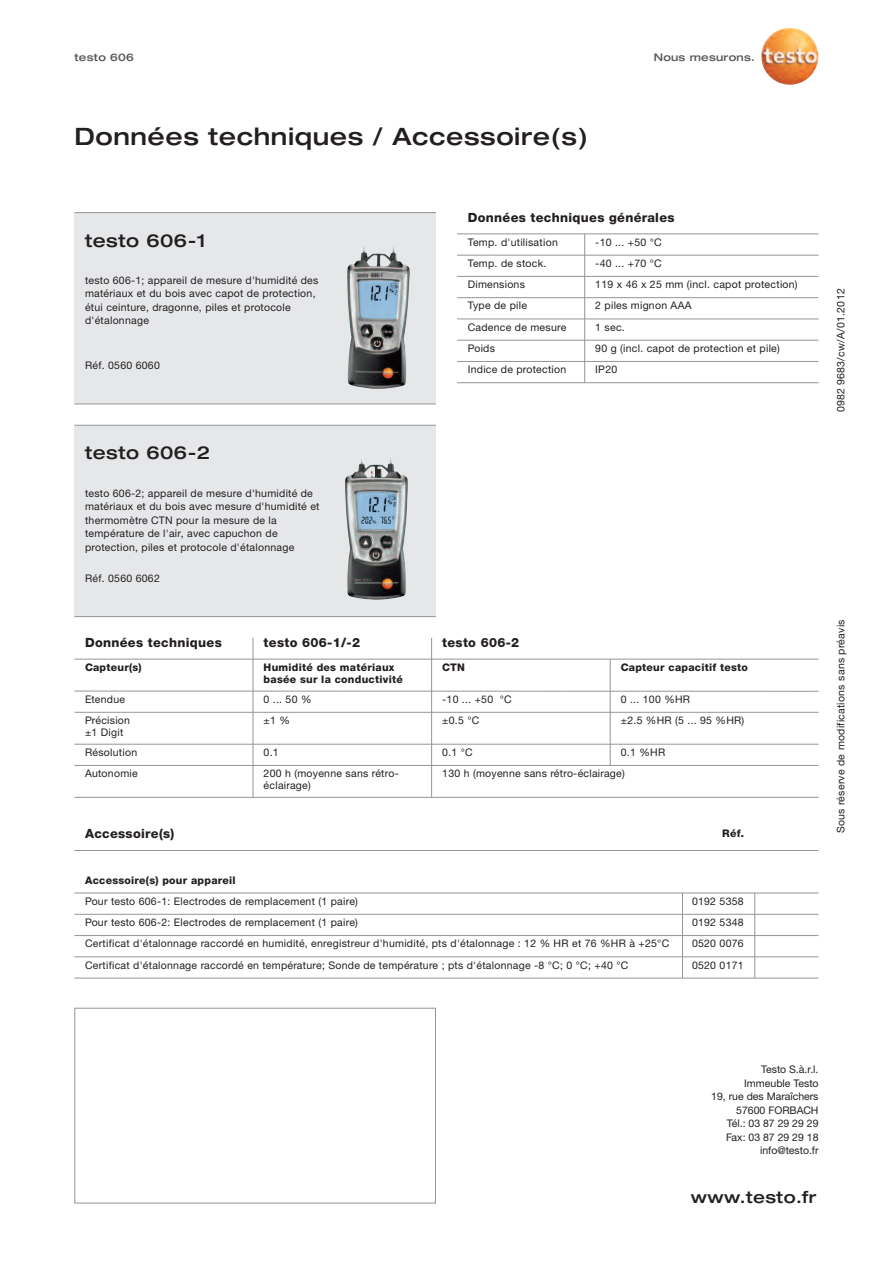
<style>
.page{position:relative;width:893px;height:1263px;background:#fff}
.page>*{position:absolute;margin:0;border:0;box-sizing:border-box;transform-origin:0 0}
.t1{font:500 expanded 24px "Helvetica Neue LT Com";letter-spacing:.025em;color:#231f20}
.t2{font:500 expanded 18px "Helvetica Neue LT Com";letter-spacing:.025em;color:#231f20}
.t3{font:500 expanded 16.5px "Helvetica Neue LT Com";letter-spacing:.025em;color:#231f20}
.t4{font:800 12.75px "Helvetica Neue LTW1 G";letter-spacing:.025em;color:#231f20}
.t5{font:10.5px/13.5px "Helvetica Neue LTW1 G";letter-spacing:.025em;color:#231f20}
.t6{font:800 10.5px/12px "Helvetica Neue LTW1 G";letter-spacing:.025em;color:#231f20}
.t7{font:10.5px/13.5px "Helvetica Neue LTW1 G";color:#231f20;text-align:right}
.t8{font:500 expanded 10.5px "Helvetica Neue LT Com";letter-spacing:.025em;color:#57585a}
</style>
<div class="page">
<div style="left:74px;top:1008px;width:362px;height:195px;border:1px solid #939598"></div>
<img style="left:761px;top:28px;width:57px;height:57px">
<div style="left:74px;top:213px;width:362px;height:191px;background:#e6e7e9"></div>
<div style="left:74px;top:425px;width:362px;height:192px;background:#e6e7e9"></div>
<hr style="left:74px;top:212px;width:362px;height:1px;background:#939598">
<hr style="left:74px;top:425px;width:362px;height:1px;background:#939598">
<hr style="left:74px;top:404px;width:362px;height:1px;background:#939598">
<hr style="left:74px;top:616px;width:362px;height:1px;background:#939598">
<img style="left:347px;top:245px;width:63px;height:144px">
<img style="left:345px;top:457px;width:63px;height:143px">
<hr style="left:457px;top:233px;width:362px;height:1px;background:#939598">
<hr style="left:457px;top:255px;width:362px;height:1px;background:#939598">
<hr style="left:457px;top:276px;width:362px;height:1px;background:#939598">
<hr style="left:457px;top:297px;width:362px;height:1px;background:#939598">
<hr style="left:457px;top:319px;width:362px;height:1px;background:#939598">
<hr style="left:457px;top:340px;width:362px;height:1px;background:#939598">
<hr style="left:457px;top:361px;width:362px;height:1px;background:#939598">
<hr style="left:457px;top:382px;width:362px;height:1px;background:#939598">
<hr style="left:584px;top:234px;width:1px;height:149px;background:#939598">
<hr style="left:74px;top:850px;width:745px;height:1px;background:#939598">
<hr style="left:74px;top:893px;width:745px;height:1px;background:#939598">
<hr style="left:74px;top:914px;width:745px;height:1px;background:#939598">
<hr style="left:74px;top:935px;width:745px;height:1px;background:#939598">
<hr style="left:74px;top:956px;width:745px;height:1px;background:#939598">
<hr style="left:74px;top:978px;width:745px;height:1px;background:#939598">
<svg style="left:682px;top:894px;width:1px;height:84px"></svg>
<svg style="left:754px;top:893px;width:1px;height:85px"></svg>
<hr style="left:74px;top:659px;width:745px;height:1px;background:#939598">
<hr style="left:74px;top:691px;width:744px;height:1px;background:#939598">
<hr style="left:74px;top:712px;width:745px;height:1px;background:#939598">
<hr style="left:74px;top:744px;width:745px;height:1px;background:#939598">
<hr style="left:74px;top:765px;width:745px;height:1px;background:#939598">
<hr style="left:74px;top:797px;width:745px;height:1px;background:#939598">
<hr style="left:253px;top:638px;width:1px;height:159px;background:#939598">
<hr style="left:431px;top:638px;width:1px;height:159px;background:#939598">
<hr style="left:610px;top:659px;width:1px;height:106px;background:#939598">
<p class="t8" style="left:74px;top:50px;width:61px">testo 606</p>
<h1 class="t1" style="left:74px;top:121px;width:515px">Données techniques / Accessoire(s)</h1>
<p class="t8" style="left:654px;top:50px;width:103px">Nous mesurons.</p>
<h2 class="t2" style="left:85px;top:229px;width:122px">testo 606-1</h2>
<p class="t5" style="left:85px;top:274px;width:235px">testo 606-1; appareil de mesure d'humidité des matériaux et du bois avec capot de protection, étui ceinture, dragonne, piles et protocole d'étalonnage</p>
<p class="t5" style="left:85px;top:359px;width:76px">Réf. 0560 6060</p>
<h2 class="t2" style="left:85px;top:441px;width:127px">testo 606-2</h2>
<p class="t5" style="left:85px;top:487px;width:236px">testo 606-2; appareil de mesure d'humidité de matériaux et du bois avec mesure d'humidité et thermomètre CTN pour la mesure de la température de l'air, avec capuchon de protection, piles et protocole d'étalonnage</p>
<p class="t5" style="left:85px;top:572px;width:76px">Réf. 0560 6062</p>
<p class="t4" style="left:468px;top:213px;width:208px">Données techniques générales</p>
<p class="t5" style="left:468px;top:236px;width:92px">Temp. d'utilisation</p>
<p class="t5" style="left:595px;top:236px;width:68px">-10 ... +50 °C</p>
<p class="t5" style="left:468px;top:257px;width:80px">Temp. de stock.</p>
<p class="t5" style="left:595px;top:257px;width:68px">-40 ... +70 °C</p>
<p class="t5" style="left:468px;top:279px;width:59px">Dimensions</p>
<p class="t5" style="left:595px;top:279px;width:204px">119 x 46 x 25 mm (incl. capot protection)</p>
<p class="t5" style="left:468px;top:300px;width:61px">Type de pile</p>
<p class="t5" style="left:595px;top:300px;width:98px">2 piles mignon AAA</p>
<p class="t5" style="left:468px;top:321px;width:100px">Cadence de mesure</p>
<p class="t5" style="left:595px;top:321px;width:31px">1 sec.</p>
<p class="t5" style="left:468px;top:342px;width:29px">Poids</p>
<p class="t5" style="left:595px;top:342px;width:186px">90 g (incl. capot de protection et pile)</p>
<p class="t5" style="left:468px;top:364px;width:100px">Indice de protection</p>
<p class="t5" style="left:595px;top:364px;width:23px">IP20</p>
<p class="t4" style="left:85px;top:638px;width:138px">Données techniques</p>
<p class="t4" style="left:264px;top:638px;width:98px">testo 606-1/-2</p>
<p class="t4" style="left:442px;top:638px;width:79px">testo 606-2</p>
<p class="t6" style="left:85px;top:662px;width:58px">Capteur(s)</p>
<p class="t6" style="left:264px;top:662px;width:141px">Humidité des matériaux basée sur la conductivité</p>
<p class="t5" style="left:85px;top:693px;width:42px">Etendue</p>
<p class="t5" style="left:264px;top:693px;width:49px">0 ... 50 %</p>
<p class="t5" style="left:85px;top:715px;width:47px;line-height:12px">Précision ±1 Digit</p>
<p class="t5" style="left:264px;top:714px;width:28px">±1 %</p>
<p class="t5" style="left:85px;top:746px;width:54px">Résolution</p>
<p class="t5" style="left:264px;top:746px;width:17px">0.1</p>
<p class="t6" style="left:442px;top:662px;width:24px">CTN</p>
<p class="t5" style="left:442px;top:689px;width:71px;line-height:21.3px">-10 ... +50 °C ±0.5 °C</p>
<p class="t5" style="left:442px;top:746px;width:32px">0.1 °C</p>
<p class="t6" style="left:621px;top:662px;width:129px">Capteur capacitif testo</p>
<p class="t5" style="left:621px;top:689px;width:125px;line-height:21.3px">0 ... 100 %HR<br>±2.5 %HR (5 ... 95 %HR)</p>
<p class="t5" style="left:621px;top:746px;width:46px">0.1 %HR</p>
<p class="t5" style="left:85px;top:768px;width:54px">Autonomie</p>
<p class="t5" style="left:264px;top:768px;width:137px;line-height:12px">200 h (moyenne sans rétro&shy;éclairage)</p>
<p class="t5" style="left:442px;top:768px;width:184px">130 h (moyenne sans rétro-éclairage)</p>
<p class="t4" style="left:85px;top:829px;width:91px">Accessoire(s)</p>
<p class="t6" style="left:722px;top:828px;width:23px">Réf.</p>
<p class="t6" style="left:85px;top:875px;width:152px">Accessoire(s) pour appareil</p>
<p class="t5" style="left:85px;top:895px;width:274px">Pour testo 606-1: Electrodes de remplacement (1 paire)</p>
<p class="t5" style="left:692px;top:891px;width:53px;line-height:21.3px">0192 5358<br>0192 5348</p>
<p class="t5" style="left:692px;top:959px;width:53px">0520 0171</p>
<p class="t5" style="left:85px;top:916px;width:274px">Pour testo 606-2: Electrodes de remplacement (1 paire)</p>
<p class="t5" style="left:85px;top:959px;width:545px">Certificat d'étalonnage raccordé en température; Sonde de température ; pts d'étalonnage -8 °C; 0 °C; +40 °C</p>
<p class="t5" style="left:85px;top:938px;width:586px">Certificat d'étalonnage raccordé en humidité, enregistreur d'humidité, pts d'étalonnage : 12 % HR et 76 %HR à +25°C</p>
<p class="t5" style="left:692px;top:938px;width:53px">0520 0076</p>
<p class="t5" style="left:835px;top:412px;width:125px;rotate:-90deg">0982 9683/cw/A/01.2012</p>
<p class="t5" style="left:835px;top:833px;width:216px;rotate:-90deg">Sous réserve de modifications sans préavis</p>
<p class="t7" style="left:711px;top:1063px;width:109px">Testo S.à.r.l.<br>Immeuble Testo<br>19, rue des Maraîchers<br>57600 FORBACH<br>Tél.: 03 87 29 29 29<br>Fax: 03 87 29 29 18 info@testo.fr</p>
<h3 class="t3" style="left:691px;top:1186px;width:127px">www.testo.fr</h3>
</div>
